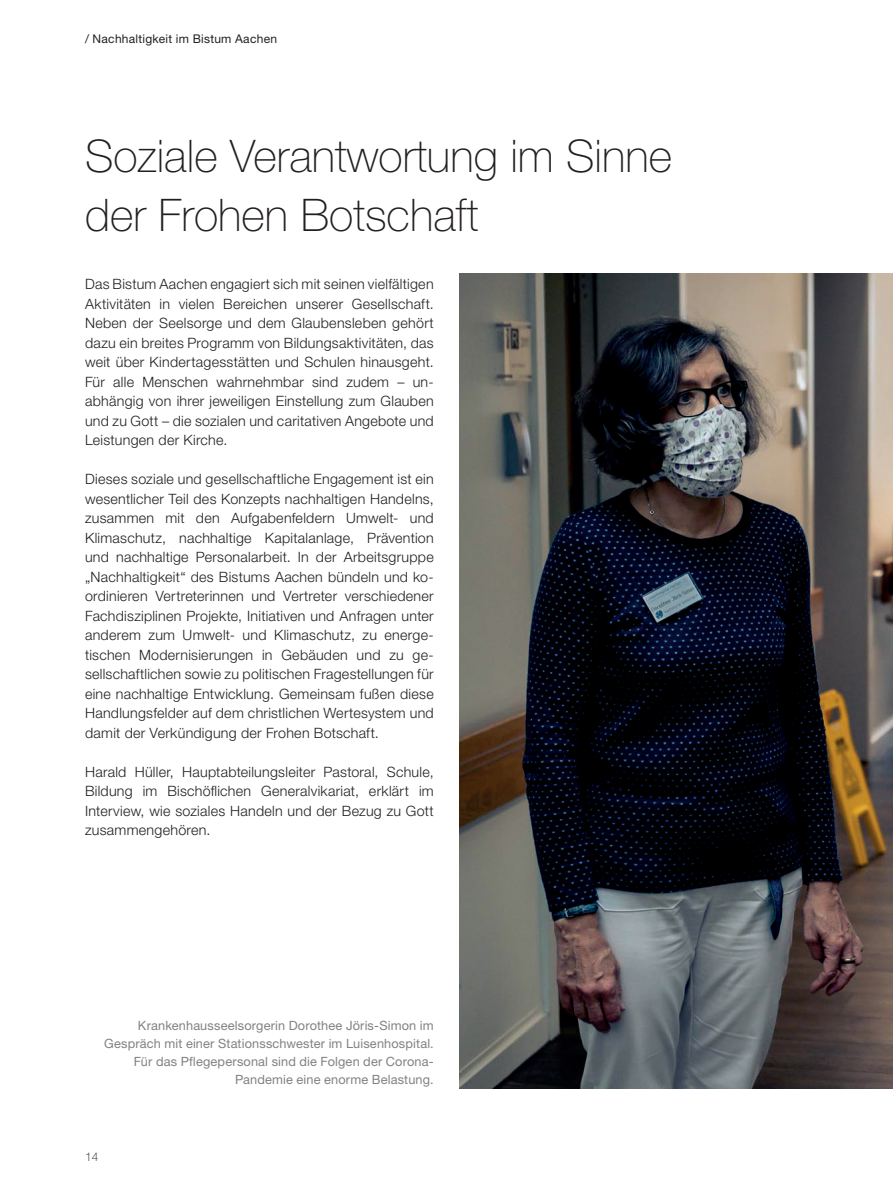
<style>
.page{position:relative;width:893px;height:1191px;background:#fff}
.page>*{position:absolute;margin:0;border:0;box-sizing:border-box;transform-origin:0 0}
.t1{font:100 45px/58.5px "Helvetica Neue LT Std";color:#231f20}
.t2{font:300 14.25px/19.5px "Helvetica Neue LT Std";letter-spacing:.02em;color:#231f20;text-align:justify}
.t3{font:12.75px/18px "Helvetica Neue LT Std";letter-spacing:.01em;color:#808285;text-align:right}
.t4{font:12px "Helvetica Neue LT Std";letter-spacing:.025em;color:#231f20}
.t5{font:300 12px "Helvetica Neue LT Std";color:#57585a}
</style>
<div class="page">
<img style="left:459px;top:273px;width:434px;height:815px">
<p class="t4" style="left:85px;top:31px;width:194px">/ Nachhaltigkeit im Bistum Aachen</p>
<h1 class="t1" style="left:85px;top:127px;width:589px">Soziale Verantwortung im Sinne der Frohen Botschaft</h1>
<p class="t2" style="left:85px;top:274px;width:350px;text-align:left">Das Bistum Aachen engagiert sich mit seinen vielfältigen Aktivitäten in vielen Bereichen unserer Gesellschaft.<br>Neben der Seelsorge und dem Glaubensleben gehört dazu ein breites Programm von Bildungsaktivitäten, das weit über Kindertagesstätten und Schulen hinausgeht.<br>Für alle Menschen wahrnehmbar sind zudem – un&shy;abhängig von ihrer jeweiligen Einstellung zum Glauben und zu Gott – die sozialen und caritativen Angebote und Leistungen der Kirche.</p>
<p class="t2" style="left:85px;top:469px;width:350px">Dieses soziale und gesellschaftliche Engagement ist ein wesentlicher Teil des Konzepts nachhaltigen Handelns, zusammen mit den Aufgabenfeldern Umwelt- und Klimaschutz, nachhaltige Kapitalanlage, Prävention und nachhaltige Personalarbeit. In der Arbeitsgruppe „Nachhaltigkeit“ des Bistums Aachen bündeln und ko&shy;ordinieren Vertreterinnen und Vertreter verschiedener Fachdisziplinen Projekte, Initiativen und Anfragen unter anderem zum Umwelt- und Klimaschutz, zu energe&shy;tischen Modernisierungen in Gebäuden und zu ge&shy;sellschaftlichen sowie zu politischen Fragestellungen für eine nachhaltige Entwicklung. Gemeinsam fußen diese Handlungsfelder auf dem christlichen Wertesystem und damit der Verkündigung der Frohen Botschaft.</p>
<p class="t2" style="left:85px;top:761px;width:350px">Harald Hüller, Hauptabteilungsleiter Pastoral, Schule, Bildung im Bischöflichen Generalvikariat, erklärt im Interview, wie soziales Handeln und der Bezug zu Gott zusammengehören.</p>
<p class="t3" style="left:104px;top:1016px;width:331px">Krankenhausseelsorgerin Dorothee Jöris-Simon im Gespräch mit einer Stationsschwester im Luisenhospital.<br>Für das Pflegepersonal sind die Folgen der Corona-Pandemie eine enorme Belastung.</p>
<p class="t5" style="left:85px;top:1149px;width:15px">14</p>
</div>
